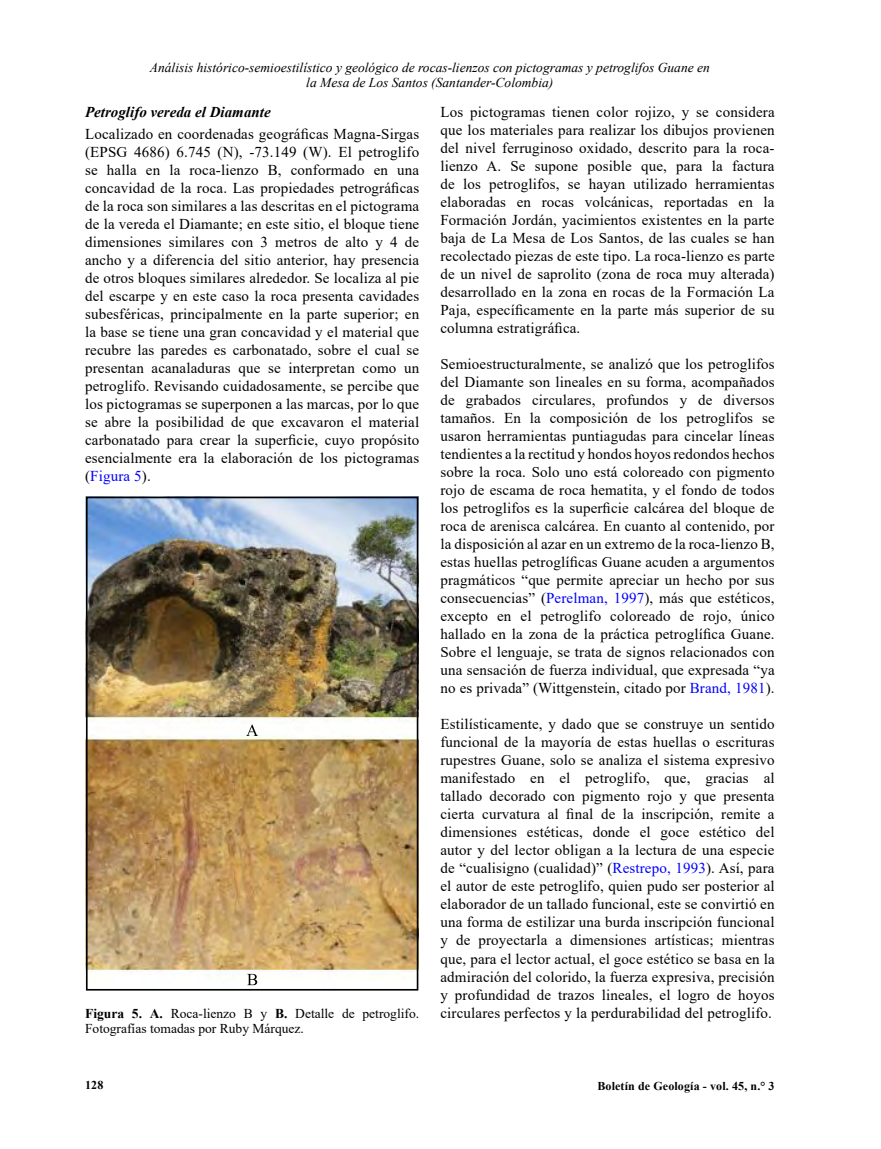
<style>
.page{position:relative;width:881px;height:1149px;background:#fff}
.page>*{position:absolute;margin:0;border:0;box-sizing:border-box;transform-origin:0 0}
.t1{font:15px/18px "Times New Roman";letter-spacing:.01em;color:#000;text-align:justify}
.Titulo_2__Subtitulos{font:italic 700 15px "Times New Roman";color:#000}
.t2{font:italic 13.5px/15px "Times New Roman";color:#000;text-align:center}
.Pie_de_foto{font:13.5px/15px "Times New Roman";color:#000}
.t3{font:700 12px "Times New Roman";letter-spacing:.01em;color:#000}
.s1{color:#00f}
.s2{font-weight:700}
</style>
<div class="page">
<img style="left:89px;top:499px;width:326px;height:487px">
<div style="left:86px;top:496px;width:332px;height:494px;border:2px solid #000"></div>
<svg style="left:246px;top:724px;width:12px;height:11px"></svg>
<svg style="left:247px;top:973px;width:10px;height:11px"></svg>
<p class="t2" style="left:150px;top:60px;width:561px">Análisis histórico-semioestilístico y geológico de rocas-lienzos con pictogramas y petroglifos Guane en la Mesa de Los Santos (Santander-Colombia)</p>
<h5 class="Titulo_2__Subtitulos" style="left:85px;top:101px;width:187px">Petroglifo vereda el Diamante</h5>
<p class="t1" style="left:85px;top:124px;width:335px">Localizado en coordenadas geográficas Magna-Sirgas (EPSG 4686) 6.745 (N), -73.149 (W). El petroglifo se halla en la roca-lienzo B, conformado en una concavidad de la roca. Las propiedades petrográficas de la roca son similares a las descritas en el pictograma de la vereda el Diamante; en este sitio, el bloque tiene dimensiones similares con 3 metros de alto y 4 de ancho y a diferencia del sitio anterior, hay presencia de otros bloques similares alrededor. Se localiza al pie del escarpe y en este caso la roca presenta cavidades subesféricas, principalmente en la parte superior; en la base se tiene una gran concavidad y el material que recubre las paredes es carbonatado, sobre el cual se presentan acanaladuras que se interpretan como un petroglifo. Revisando cuidadosamente, se percibe que los pictogramas se superponen a las marcas, por lo que se abre la posibilidad de que excavaron el material carbonatado para crear la superficie, cuyo propósito esencialmente era la elaboración de los pictogramas (<span class="s1">Figura 5</span>).</p>
<p class="Pie_de_foto" style="left:85px;top:1005px;width:335px"><span class="s2">Figura 5. A.</span> Roca-lienzo B y <span class="s2">B.</span> Detalle de petroglifo.<br>Fotografías tomadas por Ruby Márquez.</p>
<p class="t3" style="left:85px;top:1076px;width:20px">128</p>
<p class="t1" style="left:440px;top:102px;width:335px">Los pictogramas tienen color rojizo, y se considera que los materiales para realizar los dibujos provienen del nivel ferruginoso oxidado, descrito para la roca&shy;lienzo A. Se supone posible que, para la factura de los petroglifos, se hayan utilizado herramientas elaboradas en rocas volcánicas, reportadas en la Formación Jordán, yacimientos existentes en la parte baja de La Mesa de Los Santos, de las cuales se han recolectado piezas de este tipo. La roca-lienzo es parte de un nivel de saprolito (zona de roca muy alterada) desarrollado en la zona en rocas de la Formación La Paja, específicamente en la parte más superior de su columna estratigráfica.</p>
<p class="t1" style="left:440px;top:354px;width:335px">Semioestructuralmente, se analizó que los petroglifos del Diamante son lineales en su forma, acompañados de grabados circulares, profundos y de diversos tamaños. En la composición de los petroglifos se usaron herramientas puntiagudas para cincelar líneas tendientes a la rectitud y hondos hoyos redondos hechos sobre la roca. Solo uno está coloreado con pigmento rojo de escama de roca hematita, y el fondo de todos los petroglifos es la superficie calcárea del bloque de roca de arenisca calcárea. En cuanto al contenido, por la disposición al azar en un extremo de la roca-lienzo B, estas huellas petroglíficas Guane acuden a argumentos pragmáticos “que permite apreciar un hecho por sus consecuencias” (<span class="s1">Perelman, 1997</span>), más que estéticos, excepto en el petroglifo coloreado de rojo, único hallado en la zona de la práctica petroglífica Guane.<br>Sobre el lenguaje, se trata de signos relacionados con una sensación de fuerza individual, que expresada “ya no es privada” (Wittgenstein, citado por <span class="s1">Brand, 1981</span>).</p>
<p class="t1" style="left:440px;top:714px;width:335px">Estilísticamente, y dado que se construye un sentido funcional de la mayoría de estas huellas o escrituras rupestres Guane, solo se analiza el sistema expresivo manifestado en el petroglifo, que, gracias al tallado decorado con pigmento rojo y que presenta cierta curvatura al final de la inscripción, remite a dimensiones estéticas, donde el goce estético del autor y del lector obligan a la lectura de una especie de “cualisigno (cualidad)” (<span class="s1">Restrepo, 1993</span>). Así, para el autor de este petroglifo, quien pudo ser posterior al elaborador de un tallado funcional, este se convirtió en una forma de estilizar una burda inscripción funcional y de proyectarla a dimensiones artísticas; mientras que, para el lector actual, el goce estético se basa en la admiración del colorido, la fuerza expresiva, precisión y profundidad de trazos lineales, el logro de hoyos circulares perfectos y la perdurabilidad del petroglifo.</p>
<p class="t3" style="left:597px;top:1076px;width:179px">Boletín de Geología - vol. 45, n.° 3</p>
</div>
